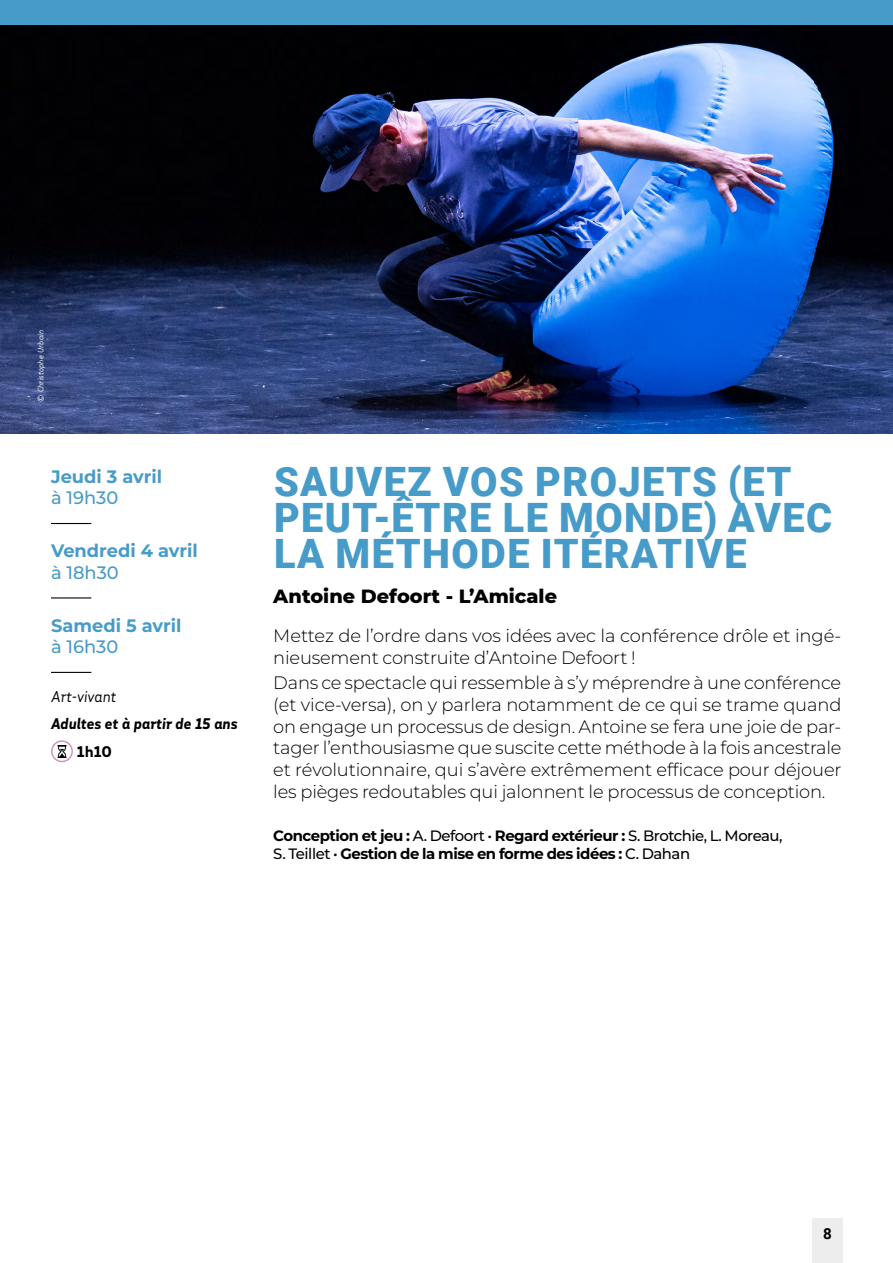
<style>
.page{position:relative;width:893px;height:1263px;background:#fff}
.page>*{position:absolute;margin:0;border:0;box-sizing:border-box;transform-origin:0 0}
.t1{font:900 40.5px/36px "Roboto";letter-spacing:.035em;color:#479bc9}
.t2{font:800 19.5px "Montserrat";color:#000}
.t3{font:300 18px/21.6px "Montserrat";letter-spacing:-.01em;color:#000}
.t4{font:700 18px "Montserrat";color:#479bc9}
.t5{font:500 18px "Montserrat";color:#479bc9}
.t6{font:700 15.15px "Roboto";color:#000}
.t7{font:700 15px/18px "Montserrat";letter-spacing:-.03em;color:#000}
.t8{font:italic 700 15px "MAIF";color:#000}
.t9{font:italic 15px "MAIF";color:#000}
.t10{font:700 15px "MAIF";color:#000}
.t11{font:italic 7.5px "MAIF";letter-spacing:.025em;color:#fff}
.s1{font-weight:500}
</style>
<div class="page">
<div style="left:812px;top:1218px;width:31px;height:45px;background:#ededed"></div>
<div style="left:0;top:0;width:893px;height:26px;background:#479bc9"></div>
<hr style="left:51px;top:523px;width:40px;height:1px;background:#000">
<hr style="left:51px;top:597px;width:40px;height:1px;background:#000">
<hr style="left:51px;top:672px;width:40px;height:1px;background:#000">
<svg style="left:52px;top:741px;width:20px;height:20px"></svg>
<svg style="left:56px;top:745px;width:12px;height:12px"></svg>
<div style="left:51px;top:740px;width:22px;height:22px;border:2px solid #cf95c2;border-radius:50%"></div>
<img style="left:0;top:26px;width:893px;height:408px">
<p class="t11" style="left:36px;top:402px;width:73px;rotate:-90deg">© Christophe Urbain</p>
<p class="t4" style="left:51px;top:464px;width:113px">Jeudi 3 avril</p>
<p class="t5" style="left:51px;top:486px;width:69px">à 19h30</p>
<p class="t4" style="left:51px;top:539px;width:148px">Vendredi 4 avril</p>
<p class="t5" style="left:51px;top:560px;width:69px">à 18h30</p>
<p class="t4" style="left:51px;top:613px;width:132px">Samedi 5 avril</p>
<p class="t5" style="left:51px;top:635px;width:69px">à 16h30</p>
<p class="t9" style="left:51px;top:687px;width:67px">Art-vivant</p>
<p class="t8" style="left:51px;top:714px;width:188px">Adultes et à partir de 15 ans</p>
<p class="t10" style="left:77px;top:742px;width:37px">1h10</p>
<h1 class="t1" style="left:274px;top:462px;width:560px">SAUVEZ VOS PROJETS (ET<br>PEUT-ÊTRE LE MONDE) AVEC<br>LA MÉTHODE ITÉRATIVE</h1>
<p class="t2" style="left:273px;top:582px;width:285px">Antoine Defoort - L’Amicale</p>
<p class="t3" style="left:273px;top:624px;width:569px">Mettez de l’ordre dans vos idées avec la conférence drôle et ingé&shy;nieusement construite d’Antoine Defoort !</p>
<p class="t3" style="left:273px;top:672px;width:570px;text-align:justify">Dans ce spectacle qui ressemble à s’y méprendre à une conférence (et vice-versa), on y parlera notamment de ce qui se trame quand on engage un processus de design. Antoine se fera une joie de par&shy;tager l’enthousiasme que suscite cette méthode à la fois ancestrale et révolutionnaire, qui s’avère extrêmement efficace pour déjouer les pièges redoutables qui jalonnent le processus de conception.</p>
<p class="t7" style="left:273px;top:826px;width:511px">Conception et jeu : <span class="s1">A. Defoort •</span> Regard extérieur : <span class="s1">S. Brotchie, L. Moreau,<br>S. Teillet •</span> Gestion de la mise en forme des idées : <span class="s1">C. Dahan</span></p>
<p class="t6" style="left:823px;top:1223px;width:10px">8</p>
</div>
